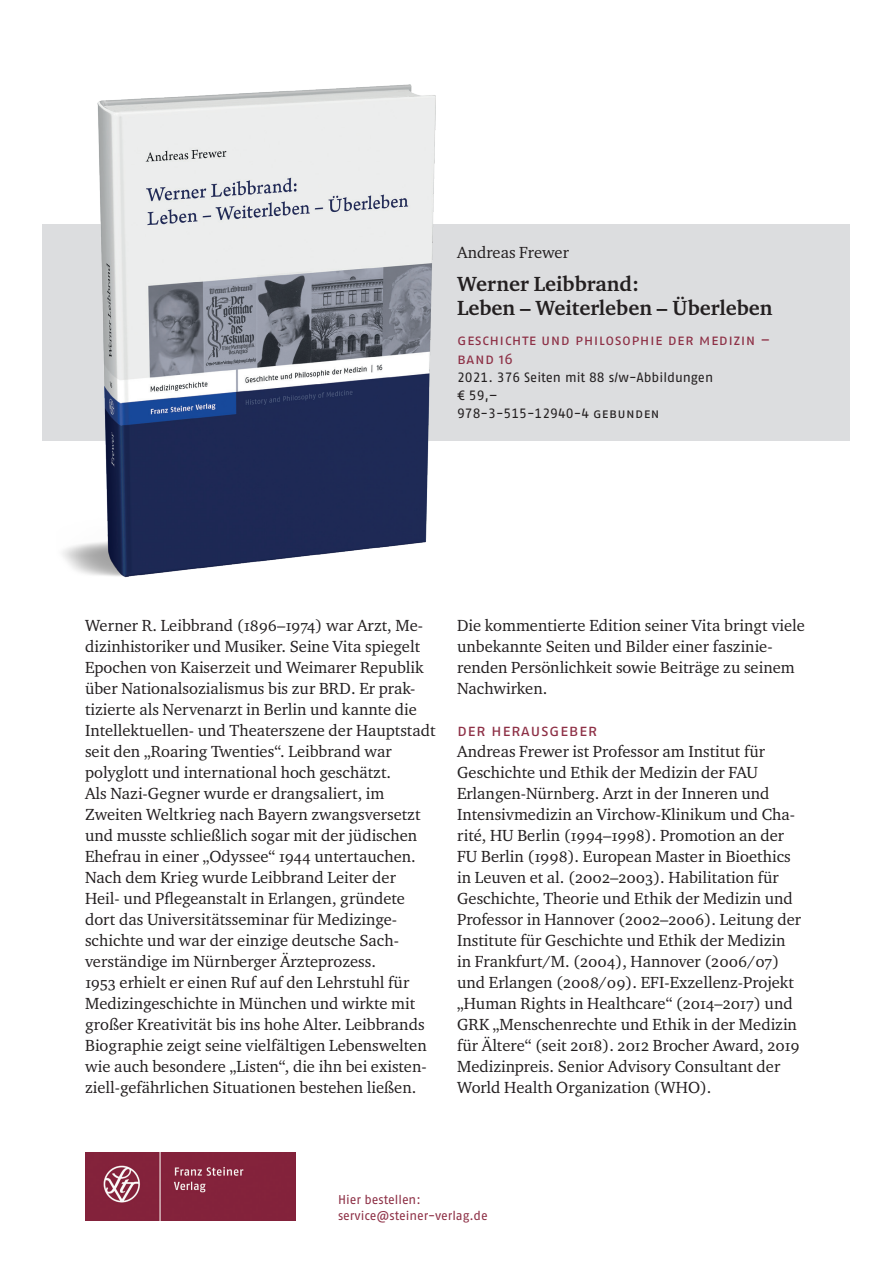
<style>
.page{position:relative;width:893px;height:1263px;background:#fff}
.page>*{position:absolute;margin:0;border:0;box-sizing:border-box;transform-origin:0 0}
.Buchtitel{font:700 21px/24px "Charter ITC Pro";color:#231f20}
.Fließtext{font:16.5px/21px "Charter ITC Pro";color:#231f20}
.Zwischenüberschrift{font:16.5px "Fago Pro";letter-spacing:.025em;color:#8d2f45}
.Autor__Herausgeber{font:16.5px "Charter ITC Pro";color:#231f20}
.Reihe{font:15px/19.5px "Fago Pro";letter-spacing:.025em;color:#8d2f45}
.Bibliografie{font:13.5px "Fago Pro";color:#231f20}
.t1{font:12.75px "Fago Pro";color:#8d2f45}
</style>
<div class="page">
<div style="left:43px;top:225px;width:807px;height:216px;background:#dcdddf"></div>
<img style="left:85px;top:1152px;width:211px;height:68px">
<img style="left:43px;top:85px;width:393px;height:493px">
<p class="Autor__Herausgeber" style="left:457px;top:242px;width:113px">Andreas Frewer</p>
<p class="Buchtitel" style="left:457px;top:272px;width:317px">Werner Leibbrand:<br>Leben – Weiterleben – Überleben</p>
<p class="Reihe" style="left:457px;top:330px;width:315px">Geschichte und Philosophie der Medizin – band 16</p>
<p class="Bibliografie" style="left:457px;top:369px;width:258px">2021. 376 Seiten mit 88 s/w-Abbildungen</p>
<p class="Bibliografie" style="left:457px;top:387px;width:42px">€ 59,–</p>
<p class="Bibliografie" style="left:457px;top:405px;width:204px">978-3-515-12940-4 g ebunden</p>
<p class="Fließtext" style="left:85px;top:614px;width:352px">Werner R. Leibbrand (1896–1974) war Arzt, Me&shy;dizinhistoriker und Musiker. Seine Vita spiegelt Epochen von Kaiserzeit und Weimarer Republik über Nationalsozialismus bis zur BRD. Er prak&shy;tizierte als Nervenarzt in Berlin und kannte die Intellektuellen- und Theaterszene der Hauptstadt seit den „Roaring Twenties“. Leibbrand war polyglott und international hoch geschätzt.<br>Als Nazi-Gegner wurde er drangsaliert, im Zweiten Weltkrieg nach Bayern zwangsversetzt und musste schließlich sogar mit der jüdischen Ehefrau in einer „Odyssee“ 1944 untertauchen.<br>Nach dem Krieg wurde Leibbrand Leiter der<br>Heil- und Pflegeanstalt in Erlangen, gründete dort das Universitätsseminar für Medizinge&shy;schichte und war der einzige deutsche Sach&shy;verständige im Nürnberger Ärzteprozess.<br>1953 erhielt er einen Ruf auf den Lehrstuhl für Medizingeschichte in München und wirkte mit großer Kreativität bis ins hohe Alter. Leibbrands Biographie zeigt seine vielfältigen Lebenswelten wie auch besondere „Listen“, die ihn bei existen&shy;ziell-gefährlichen Situationen bestehen ließen.</p>
<p class="Fließtext" style="left:457px;top:614px;width:349px">Die kommentierte Edition seiner Vita bringt viele unbekannte Seiten und Bilder einer faszinie&shy;renden Persönlichkeit sowie Beiträge zu seinem Nachwirken.</p>
<p class="Zwischenüberschrift" style="left:457px;top:720px;width:45px">der HER</p>
<p class="Zwischenüberschrift" style="left:521px;top:720px;width:78px">ausg eber</p>
<p class="Fließtext" style="left:457px;top:740px;width:346px">Andreas Frewer ist Professor am Institut für Geschichte und Ethik der Medizin der FAU Erlangen-Nürnberg. Arzt in der Inneren und Intensivmedizin an Virchow-Klinikum und Cha&shy;rité, HU Berlin (1994–1998). Promotion an der FU Berlin (1998). European Master in Bioethics in Leuven et al. (2002–2003). Habilitation für Geschichte, Theorie und Ethik der Medizin und Professor in Hannover (2002–2006). Leitung der Institute für Geschichte und Ethik der Medizin in Frankfurt/M. (2004), Hannover (2006/07) und Erlangen (2008/09). EFI-Exzellenz-Projekt „Human Rights in Healthcare“ (2014–2017) und GRK „Menschenrechte und Ethik in der Medizin für Ältere“ (seit 2018). 2012 Brocher Award, 2019<br>Medizinpreis. Senior Advisory Consultant der World Health Organization (WHO).</p>
<p class="t1" style="left:338px;top:1192px;width:84px">Hier bestellen:</p>
<p class="t1" style="left:338px;top:1208px;width:151px">service@steiner-verlag.de</p>
</div>
